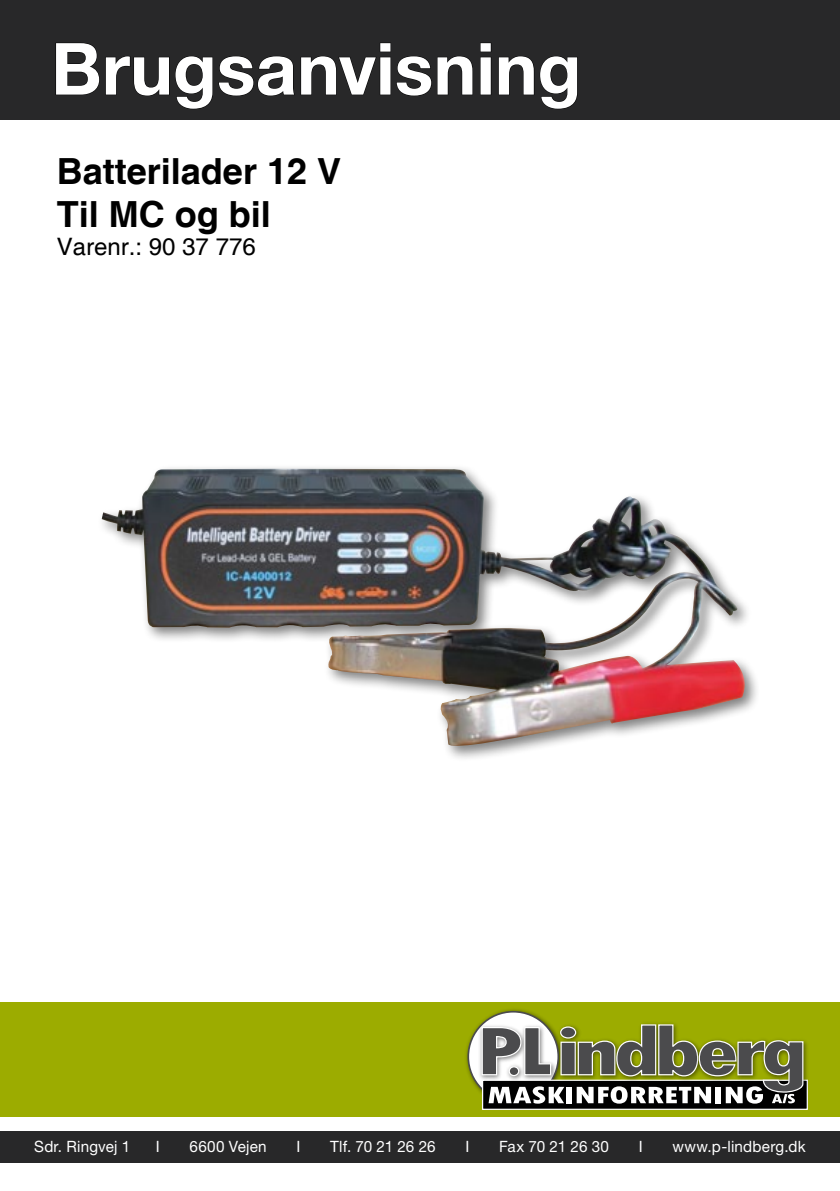
<style>
.page{position:relative;width:840px;height:1191px;background:#fff}
.page>*{position:absolute;margin:0;border:0;box-sizing:border-box;transform-origin:0 0}
.t1{font:700 72px "Helvetica Neue";color:#fff}
.t2{font:700 36px/43.2px "Helvetica";color:#000}
.t3{font:24px "Helvetica";color:#000}
.t4{font:15.6px "Helvetica Neue";letter-spacing:.015em;color:#fff}
.t5{font:15.6px "Helvetica Neue";letter-spacing:-.005em;color:#fff}
</style>
<div class="page">
<div style="left:0;top:1002px;width:839px;height:115px;background:#9cac00"></div>
<img style="left:466px;top:1009px;width:81px;height:83px">
<svg style="left:468px;top:1011px;width:90px;height:90px"></svg>
<div style="left:481px;top:1079px;width:326px;height:31px;background:#000;border:1px solid #fff"></div>
<img style="left:476px;top:1022px;width:43px;height:60px">
<img style="left:803px;top:1041px;width:5px;height:59px">
<svg style="left:480px;top:1023px;width:323px;height:80px"></svg>
<div style="left:0;top:1130px;width:839px;height:32px;background:#282829"></div>
<div style="left:0;top:0;width:839px;height:119px;background:#282829"></div>
<svg style="left:55px;top:42px;width:418px;height:67px"></svg>
<svg style="left:480px;top:42px;width:11px;height:53px"></svg>
<svg style="left:498px;top:56px;width:80px;height:53px"></svg>
<img style="left:102px;top:468px;width:648px;height:282px">
<h1 class="t1" style="left:51px;top:24px;width:531px">Brugsanvisning</h1>
<h2 class="t2" style="left:57px;top:151px;width:286px">Batterilader 12 V<br>Til MC og bil</h2>
<h3 class="t3" style="left:57px;top:232px;width:200px">Varenr.: 90 37 776</h3>
<p class="t4" style="left:34px;top:1137px;width:98px">Sdr. Ringvej 1</p>
<p class="t4" style="left:156px;top:1137px;width:5px">I</p>
<p class="t4" style="left:189px;top:1137px;width:79px">6600 Vejen</p>
<p class="t4" style="left:296px;top:1137px;width:5px">I</p>
<p class="t4" style="left:330px;top:1137px;width:107px">Tlf. 70 21 26 26</p>
<p class="t4" style="left:465px;top:1137px;width:5px">I</p>
<p class="t5" style="left:498px;top:1137px;width:111px">Fax 70 21 26 30</p>
<p class="t4" style="left:638px;top:1137px;width:5px">I</p>
<p class="t4" style="left:672px;top:1137px;width:135px">www.p-lindberg.dk</p>
</div>
